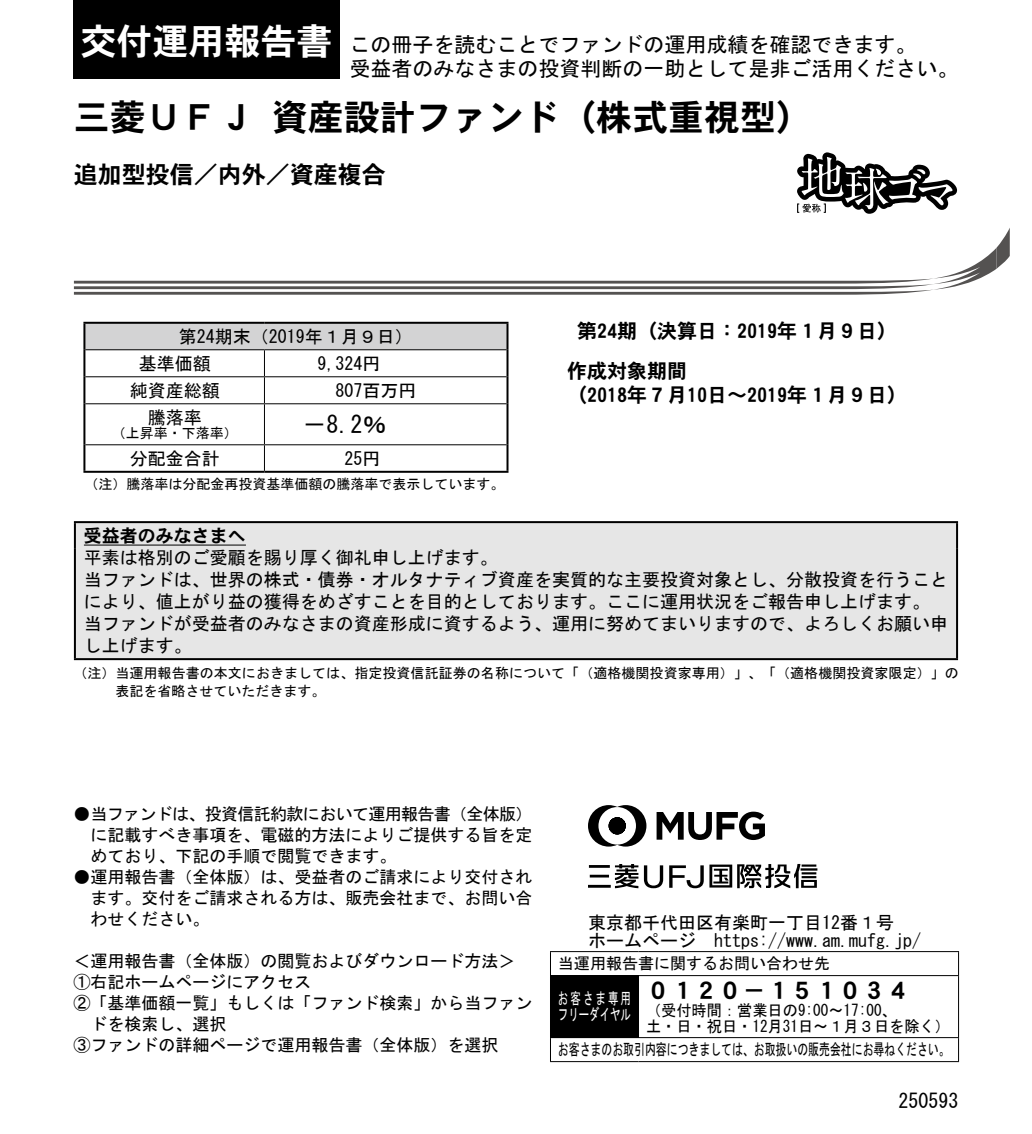
<style>
.page{position:relative;width:1032px;height:1134px;background:#fff}
.page>*{position:absolute;margin:0;border:0;box-sizing:border-box;transform-origin:0 0}
.t1{font:36px "DFHS Gothic W7 WIN RKSJ H";color:#000}
.t2{font:24px "DFHS Gothic W7 WIN RKSJ H";color:#000}
.t3{font:24px "MS Gothic";color:#000}
.t4{font:21px/24px "MS Gothic";color:#000}
.t5{font:20px/40px "DFHS Gothic W7 WIN RKSJ H";color:#000}
.t6{font:20px "MS Gothic";color:#000}
.t7{font:18px/22px "MS Gothic";color:#000}
.t8{font:18px "DFHS Gothic W7 WIN RKSJ H";color:#000}
.t9{font:17px/21px "MS Gothic";color:#000;text-align:justify}
.t10{font:16px/16px "MS Gothic";color:#000;scale:.95 1}
.t11{font:16px "MS Gothic";color:#000;scale:.68 1}
.t12{font:16px "MS Gothic";color:#000}
.t13{font:16px/16px "MS Gothic";letter-spacing:.005em;color:#fff;scale:.65 1}
.t14{font:14px/18px "MS Gothic";letter-spacing:.005em;color:#000}
.s1{font-family:"DFHS Gothic W7 WIN RKSJ H";font-size:36px;color:#fff}
</style>
<div class="page">
<svg style="left:656px;top:812px;width:109px;height:28px"></svg>
<svg style="left:588px;top:805px;width:58px;height:41px"></svg>
<svg style="left:644px;top:865px;width:19px;height:23px"></svg>
<svg style="left:590px;top:875px;width:19px;height:2px"></svg>
<hr style="left:588px;top:885px;width:23px;height:3px;background:#000">
<hr style="left:589px;top:865px;width:21px;height:3px;background:#000">
<svg style="left:615px;top:864px;width:23px;height:24px"></svg>
<svg style="left:669px;top:864px;width:148px;height:24px"></svg>
<div style="left:550px;top:975px;width:88px;height:62px;background:#000"></div>
<hr style="left:638px;top:976px;width:1px;height:61px;background:#000">
<hr style="left:550px;top:1037px;width:88px;height:1px;background:#000">
<hr style="left:550px;top:951px;width:88px;height:1px;background:#000">
<svg style="left:550px;top:952px;width:1px;height:23px"></svg>
<hr style="left:638px;top:951px;width:321px;height:1px;background:#000">
<svg style="left:958px;top:952px;width:1px;height:23px"></svg>
<hr style="left:638px;top:975px;width:321px;height:1px;background:#000">
<hr style="left:958px;top:976px;width:1px;height:61px;background:#000">
<svg style="left:550px;top:1038px;width:1px;height:23px"></svg>
<hr style="left:638px;top:1037px;width:321px;height:1px;background:#000">
<svg style="left:958px;top:1038px;width:1px;height:23px"></svg>
<hr style="left:550px;top:1061px;width:88px;height:1px;background:#000">
<hr style="left:638px;top:1061px;width:321px;height:1px;background:#000">
<div style="left:73px;top:0;width:266px;height:79px;background:#000"></div>
<div style="left:76px;top:523px;width:880px;height:135px;background:#e6e6e6"></div>
<hr style="left:74px;top:521px;width:884px;height:2px;background:#000">
<hr style="left:74px;top:523px;width:2px;height:25px;background:#000">
<hr style="left:956px;top:523px;width:2px;height:25px;background:#000">
<hr style="left:74px;top:548px;width:2px;height:110px;background:#000">
<hr style="left:956px;top:548px;width:2px;height:110px;background:#000">
<hr style="left:74px;top:658px;width:884px;height:2px;background:#000">
<hr style="left:84px;top:545px;width:162px;height:1px;background:#000">
<svg style="left:797px;top:152px;width:160px;height:62px"></svg>
<svg style="left:74px;top:228px;width:936px;height:67px"></svg>
<div style="left:84px;top:323px;width:423px;height:27px;background:#d3d3d4"></div>
<hr style="left:85px;top:349px;width:179px;height:1px;background:#000">
<hr style="left:264px;top:349px;width:242px;height:1px;background:#000">
<hr style="left:85px;top:376px;width:179px;height:1px;background:#000">
<hr style="left:85px;top:403px;width:179px;height:1px;background:#000">
<hr style="left:85px;top:444px;width:179px;height:1px;background:#000">
<svg style="left:264px;top:350px;width:242px;height:121px"></svg>
<hr style="left:83px;top:322px;width:181px;height:2px;background:#000">
<hr style="left:83px;top:324px;width:2px;height:26px;background:#000">
<hr style="left:264px;top:322px;width:244px;height:2px;background:#000">
<hr style="left:506px;top:324px;width:2px;height:26px;background:#000">
<hr style="left:83px;top:350px;width:2px;height:27px;background:#000">
<hr style="left:506px;top:350px;width:2px;height:27px;background:#000">
<hr style="left:83px;top:377px;width:2px;height:27px;background:#000">
<hr style="left:506px;top:377px;width:2px;height:27px;background:#000">
<hr style="left:83px;top:404px;width:2px;height:41px;background:#000">
<hr style="left:506px;top:404px;width:2px;height:41px;background:#000">
<hr style="left:83px;top:445px;width:2px;height:26px;background:#000">
<hr style="left:506px;top:445px;width:2px;height:26px;background:#000">
<hr style="left:83px;top:471px;width:181px;height:2px;background:#000">
<hr style="left:264px;top:471px;width:244px;height:2px;background:#000">
<p class="t4" style="left:349px;top:32px;width:611px;text-indent:-269px"><span class="s1">交付運用報告書</span> この冊子を読むことでファンドの運用成績を確認できます。<br>受益者のみなさまの投資判断の一助として是非ご活用ください。</p>
<h1 class="t1" style="left:74px;top:99px;width:740px">三菱ＵＦＪ 資産設計ファンド（株式重視型）</h1>
<h2 class="t2" style="left:74px;top:162px;width:314px">追加型投信／内外／資産複合</h2>
<p class="t7" style="left:139px;top:323px;width:276px;line-height:26.8px;text-indent:40px">第24期末（2019年１月９日）基準価額</p>
<p class="t7" style="left:317px;top:352px;width:64px">9,324円</p>
<p class="t7" style="left:130px;top:379px;width:92px">純資産総額</p>
<p class="t7" style="left:335px;top:379px;width:82px">807百万円</p>
<p class="t7" style="left:148px;top:406px;width:56px">騰落率</p>
<p class="t14" style="left:112px;top:424px;width:127px">（上昇率・下落率）</p>
<h2 class="t3" style="left:302px;top:412px;width:85px">－8.2％</h2>
<p class="t7" style="left:130px;top:447px;width:91px">分配金合計</p>
<p class="t7" style="left:344px;top:447px;width:37px">25円</p>
<p class="t14" style="left:84px;top:475px;width:421px">（注）騰落率は分配金再投資基準価額の騰落率で表示しています。</p>
<p class="t5" style="left:567px;top:311px;width:331px;text-indent:10px">第24期（決算日：2019年１月９日）作成対象期間</p>
<p class="t5" style="left:567px;top:375px;width:341px">（2018年７月10日～2019年１月９日）</p>
<p class="t8" style="left:84px;top:527px;width:164px">受益者のみなさまへ</p>
<p class="t7" style="left:84px;top:546px;width:866px">平素は格別のご愛顧を賜り厚く御礼申し上げます。<br>当ファンドは、世界の株式・債券・オルタナティブ資産を実質的な主要投資対象とし、分散投資を行うことにより、値上がり益の獲得をめざすことを目的としております。ここに運用状況をご報告申し上げます。当ファンドが受益者のみなさまの資産形成に資するよう、運用に努めてまいりますので、よろしくお願い申し上げます。</p>
<p class="t14" style="left:115px;top:664px;width:845px;text-indent:-42px">（注）当運用報告書の本文におきましては、指定投資信託証券の名称について「（適格機関投資家専用）」、「（適格機関投資家限定）」の表記を省略させていただきます。</p>
<p class="t9" style="left:90px;top:803px;width:444px;text-indent:-17px">●当ファンドは、投資信託約款において運用報告書（全体版）に記載すべき事項を、電磁的方法によりご提供する旨を定めており、下記の手順で閲覧できます。</p>
<p class="t9" style="left:90px;top:866px;width:443px;text-indent:-17px">●運用報告書（全体版）は、受益者のご請求により交付されます。交付をご請求される方は、販売会社まで、お問い合わせください。</p>
<p class="t9" style="left:73px;top:950px;width:443px">＜運用報告書（全体版）の閲覧およびダウンロード方法＞</p>
<p class="t9" style="left:73px;top:971px;width:239px">①右記ホームページにアクセス</p>
<p class="t9" style="left:73px;top:992px;width:460px">②「基準価額一覧」もしくは「ファンド検索」から当ファン</p>
<p class="t9" style="left:90px;top:1013px;width:137px">ドを検索し、選択</p>
<p class="t9" style="left:73px;top:1034px;width:426px">③ファンドの詳細ページで運用報告書（全体版）を選択</p>
<p class="t7" style="left:588px;top:913px;width:334px;line-height:18px">東京都千代田区有楽町一丁目12番１号<br>ホームページ　https://www.am.mufg.jp/</p>
<p class="t12" style="left:558px;top:955px;width:273px">当運用報告書に関するお問い合わせ先</p>
<p class="t13" style="left:558px;top:990px;width:114px">お客さま専用フリーダイヤル</p>
<h2 class="t2" style="left:646px;top:978px;width:265px">０１２０－１５１０３４</h2>
<p class="t10" style="left:646px;top:1002px;width:321px">（受付時間：営業日の9:00～17:00、<br>土・日・祝日・12月31日～１月３日を除く）</p>
<p class="t11" style="left:558px;top:1041px;width:577px">お客さまのお取引内容につきましては、お取扱いの販売会社にお尋ねください。</p>
<p class="t6" style="left:898px;top:1091px;width:61px">250593</p>
</div>
